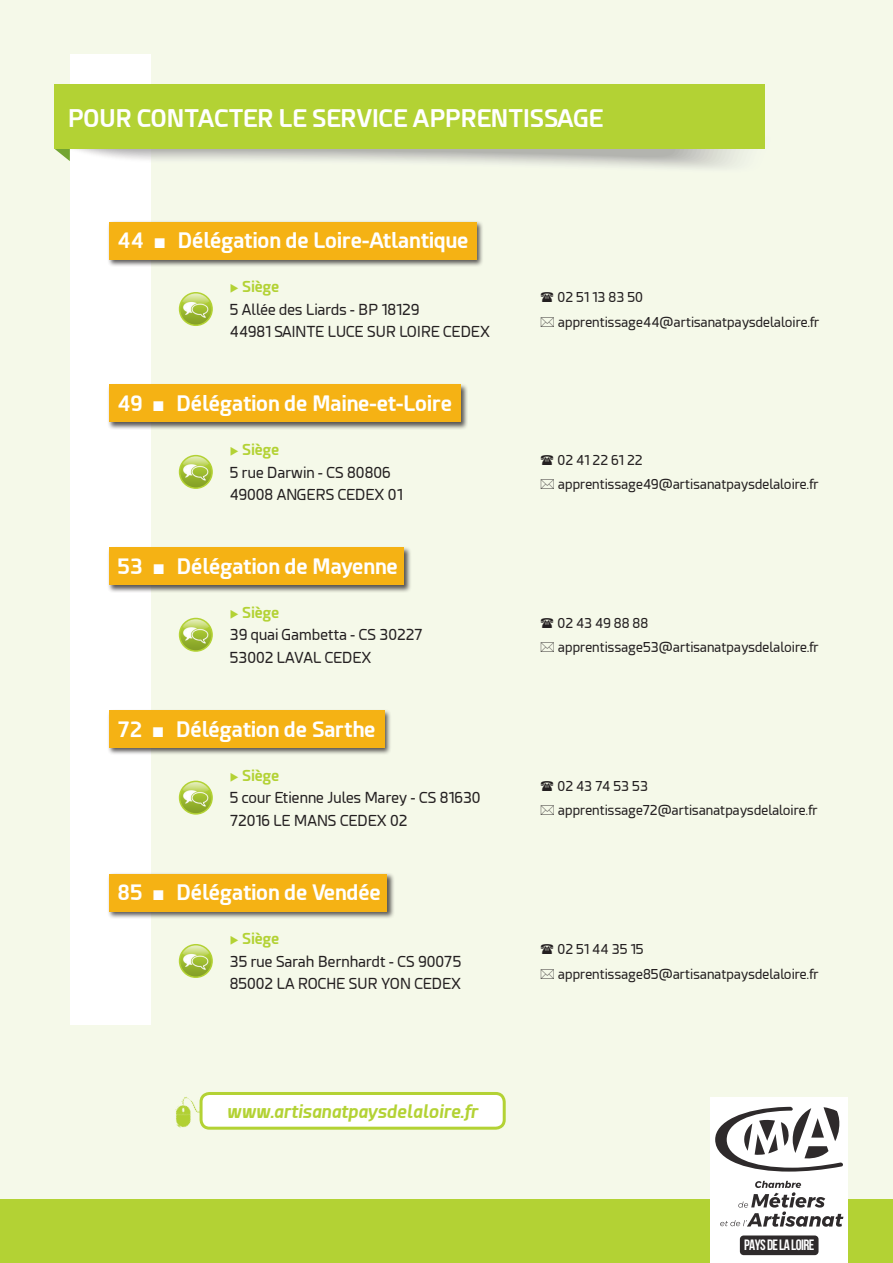
<style>
.page{position:relative;width:893px;height:1263px;background:#fff}
.page>*{position:absolute;margin:0;border:0;box-sizing:border-box;transform-origin:0 0}
.t1{font:700 24px "Esphimere";color:#fff}
.t2{font:700 21px "Esphimere";color:#fff}
.t3{font:italic 700 18px "Esphimere";color:#b3d234}
.t4{font:15px/22.2px "Esphimere";color:#231f20}
.t5{font:700 15px "Bebas Neue";letter-spacing:-.035em;color:#fff}
.t6{font:13.5px/24.8px "Esphimere";color:#231f20}
.s1{font-family:"Arial"}
.s2{color:#b3d234}
.s3{font-weight:700;color:#b3d234}
</style>
<div class="page">
<div style="left:0;top:0;width:893px;height:1257px;background:#f5f9e9"></div>
<div style="left:71px;top:54px;width:80px;height:971px;background:#fff"></div>
<svg style="left:54px;top:148px;width:711px;height:25px"></svg>
<div style="left:54px;top:84px;width:711px;height:64px;background:#b3d234"></div>
<div style="left:0;top:1199px;width:893px;height:64px;background:#b3d234"></div>
<div style="left:107px;top:220px;width:377px;height:47px;background:#231f20;opacity:.75"></div>
<div style="left:109px;top:222px;width:367px;height:37px;background:#f5b214"></div>
<img style="left:180px;top:293px;width:32px;height:32px;border-radius:16px">
<div style="left:179px;top:292px;width:34px;height:34px;border:2px solid #b3d234;border-radius:50%"></div>
<div style="left:107px;top:383px;width:361px;height:47px;background:#231f20;opacity:.75"></div>
<div style="left:109px;top:385px;width:352px;height:37px;background:#f5b214"></div>
<img style="left:180px;top:456px;width:32px;height:32px;border-radius:16px">
<div style="left:179px;top:455px;width:34px;height:34px;border:2px solid #b3d234;border-radius:50%"></div>
<div style="left:107px;top:546px;width:304px;height:47px;background:#231f20;opacity:.75"></div>
<div style="left:109px;top:547px;width:295px;height:38px;background:#f5b214"></div>
<img style="left:180px;top:618px;width:32px;height:33px;border-radius:16px">
<div style="left:179px;top:618px;width:34px;height:34px;border:2px solid #b3d234;border-radius:50%"></div>
<div style="left:107px;top:709px;width:285px;height:47px;background:#231f20;opacity:.75"></div>
<div style="left:109px;top:710px;width:275px;height:38px;background:#f5b214"></div>
<img style="left:180px;top:781px;width:32px;height:33px;border-radius:16px">
<div style="left:179px;top:781px;width:34px;height:34px;border:2px solid #b3d234;border-radius:50%"></div>
<div style="left:107px;top:872px;width:288px;height:47px;background:#231f20;opacity:.75"></div>
<div style="left:109px;top:874px;width:278px;height:37px;background:#f5b214"></div>
<img style="left:180px;top:945px;width:32px;height:32px;border-radius:16px">
<div style="left:179px;top:944px;width:34px;height:34px;border:2px solid #b3d234;border-radius:50%"></div>
<img style="left:175px;top:1096px;width:27px;height:32px">
<div style="left:201px;top:1093px;width:303px;height:35px;background:#fff;border-radius:9px"></div>
<div style="left:200px;top:1092px;width:306px;height:38px;border:3px solid #b3d234;border-radius:9px"></div>
<div style="left:711px;top:1097px;width:137px;height:166px;background:#fff"></div>
<div style="left:740px;top:1235px;width:78px;height:20px;background:#2e2a2b;border-radius:4px"></div>
<svg style="left:720px;top:1181px;width:123px;height:46px"></svg>
<svg style="left:715px;top:1107px;width:128px;height:64px"></svg>
<p class="t1" style="left:68px;top:103px;width:537px">POUR CONTACTER LE SERVICE APPRENTISSAGE</p>
<p class="t2" style="left:118px;top:228px;width:353px">44 <span class="s1">■</span> Délégation de Loire-Atlantique</p>
<p class="t4" style="left:230px;top:276px;width:262px"><span class="s2">◆</span> <span class="s3">Siège<br></span>5 Allée des Liards - BP 18129<br>44981 SAINTE LUCE SUR LOIRE CEDEX</p>
<p class="t6" style="left:557px;top:285px;width:263px">02 51 13 83 50 apprentissage44@artisanatpaysdelaloire.fr</p>
<p class="t2" style="left:118px;top:391px;width:336px">49 <span class="s1">■</span> Délégation de Maine-et-Loire</p>
<p class="t4" style="left:230px;top:439px;width:174px"><span class="s2">◆</span> <span class="s3">Siège<br></span>5 rue Darwin - CS 80806<br>49008 ANGERS CEDEX 01</p>
<p class="t6" style="left:557px;top:448px;width:263px">02 41 22 61 22 apprentissage49@artisanatpaysdelaloire.fr</p>
<p class="t2" style="left:118px;top:554px;width:282px">53 <span class="s1">■</span> Délégation de Mayenne</p>
<p class="t4" style="left:230px;top:602px;width:195px"><span class="s2">◆</span> <span class="s3">Siège<br></span>39 quai Gambetta - CS 30227<br>53002 LAVAL CEDEX</p>
<p class="t6" style="left:557px;top:611px;width:263px">02 43 49 88 88 apprentissage53@artisanatpaysdelaloire.fr</p>
<p class="t2" style="left:118px;top:716px;width:259px">72 <span class="s1">■</span> Délégation de Sarthe</p>
<p class="t4" style="left:230px;top:765px;width:252px"><span class="s2">◆</span> <span class="s3">Siège<br></span>5 cour Etienne Jules Marey - CS 81630<br>72016 LE MANS CEDEX 02</p>
<p class="t6" style="left:557px;top:773px;width:262px">02 43 74 53 53 apprentissage72@artisanatpaysdelaloire.fr</p>
<p class="t2" style="left:118px;top:880px;width:265px">85 <span class="s1">■</span> Délégation de Vendée</p>
<p class="t4" style="left:230px;top:928px;width:233px"><span class="s2">◆</span> <span class="s3">Siège<br></span>35 rue Sarah Bernhardt - CS 90075<br>85002 LA ROCHE SUR YON CEDEX</p>
<p class="t6" style="left:557px;top:937px;width:263px">02 51 44 35 15 apprentissage85@artisanatpaysdelaloire.fr</p>
<p class="t3" style="left:227px;top:1100px;width:253px">www.artisanatpaysdelaloire.fr</p>
<p class="t5" style="left:744px;top:1237px;width:72px">PAYS DE LA LOIRE</p>
</div>
